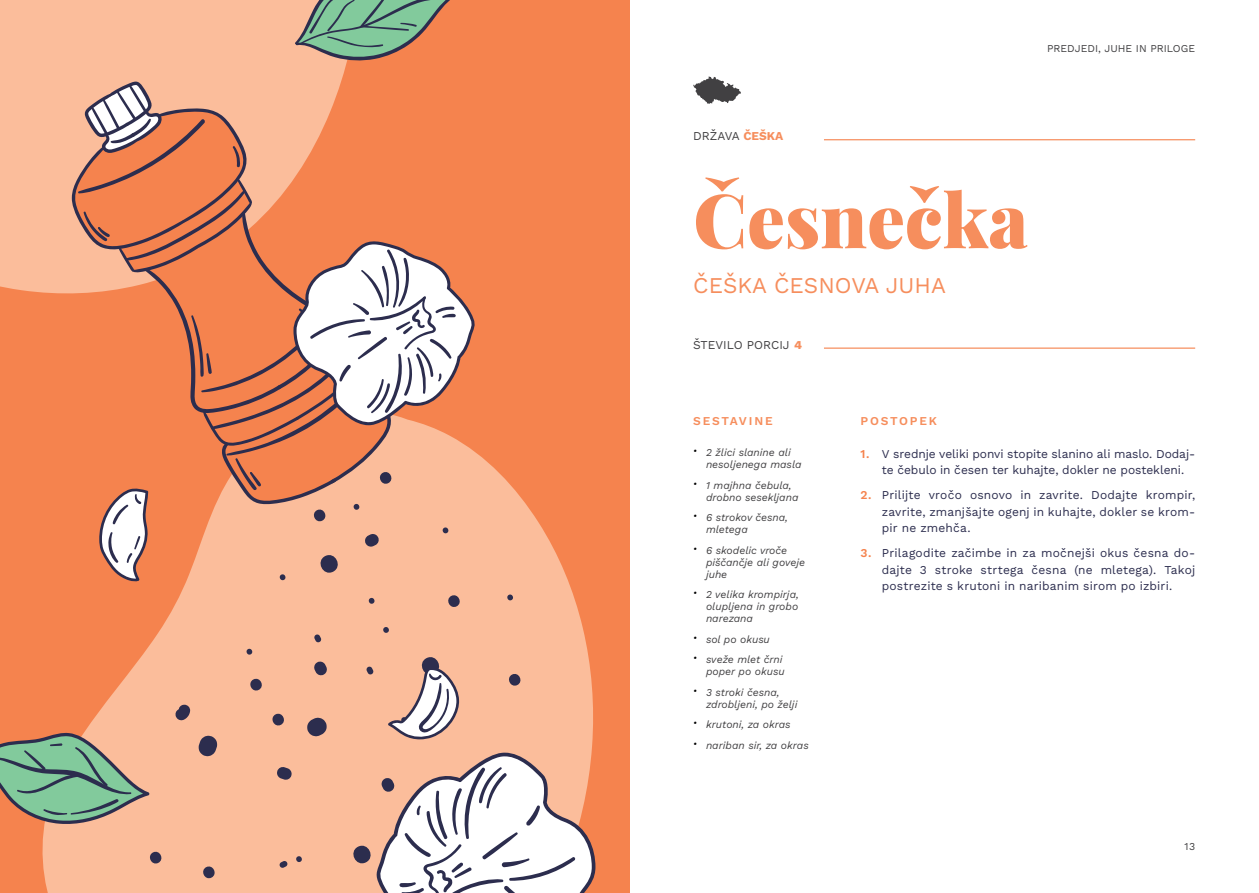
<style>
.page{position:relative;width:1259px;height:893px;background:#fff}
.page>*{position:absolute;margin:0;border:0;box-sizing:border-box;transform-origin:0 0}
.t1{font:900 75px "Playfair Display";color:#f68e5d}
.t2{font:22.5px "Work Sans";color:#f68e5d}
.t3{font:12px/16.5px "Work Sans";letter-spacing:.005em;color:#2c2d4e;text-align:justify}
.t4{font:12px "Work Sans";color:#414042}
.t5{font:600 12px "Work Sans";letter-spacing:.15em;color:#f68e5d}
.t6{font:italic 10.5px/12px "Work Sans";color:#414042}
.t7{font:10.5px "Work Sans";color:#414042}
.s1{font-weight:700;color:#f68e5d}
.s2{font-weight:800;color:#f68e5d}
.s3{font-size:18px;color:#000}
.s4{font-weight:600;color:#f5834e}
</style>
<div class="page">
<div style="left:0;top:0;width:629px;height:893px;background:#f5834e"></div>
<svg style="left:42px;top:453px;width:551px;height:440px;fill:#fbbd9b"></svg>
<div style="left:0;top:0;width:347px;height:294px;background:#fbbd9b"></div>
<hr style="left:824px;top:348px;width:371px;height:1px;background:#f5834e">
<hr style="left:824px;top:139px;width:371px;height:1px;background:#f5834e">
<svg style="left:693px;top:76px;width:48px;height:28px"></svg>
<svg style="left:198px;top:736px;width:19px;height:20px"></svg>
<svg style="left:307px;top:718px;width:20px;height:18px"></svg>
<svg style="left:199px;top:864px;width:19px;height:17px"></svg>
<svg style="left:146px;top:849px;width:19px;height:17px"></svg>
<svg style="left:314px;top:662px;width:13px;height:13px"></svg>
<svg style="left:269px;top:711px;width:18px;height:17px"></svg>
<svg style="left:277px;top:767px;width:15px;height:13px"></svg>
<svg style="left:247px;top:676px;width:18px;height:17px"></svg>
<svg style="left:175px;top:705px;width:15px;height:15px"></svg>
<svg style="left:444px;top:593px;width:19px;height:17px"></svg>
<svg style="left:505px;top:671px;width:19px;height:17px"></svg>
<svg style="left:381px;top:626px;width:10px;height:8px"></svg>
<svg style="left:505px;top:593px;width:10px;height:9px"></svg>
<svg style="left:279px;top:861px;width:8px;height:7px"></svg>
<svg style="left:294px;top:855px;width:10px;height:8px"></svg>
<svg style="left:245px;top:647px;width:9px;height:9px"></svg>
<svg style="left:314px;top:634px;width:7px;height:8px"></svg>
<svg style="left:367px;top:596px;width:9px;height:9px"></svg>
<svg style="left:366px;top:667px;width:7px;height:7px"></svg>
<svg style="left:348px;top:753px;width:247px;height:140px;background:#e2cbc3"></svg>
<svg style="left:0;top:732px;width:149px;height:93px;background:#9aa788"></svg>
<svg style="left:294px;top:0;width:156px;height:61px"></svg>
<svg style="left:388px;top:653px;width:71px;height:86px;background:#d8b8ac"></svg>
<svg style="left:72px;top:81px;width:404px;height:501px"></svg>
<p class="t7" style="left:1047px;top:41px;width:149px">PREDJEDI, JUHE IN PRILOGE</p>
<p class="t4" style="left:693px;top:127px;width:92px">DRŽAVA <span class="s1">ČEŠKA</span></p>
<h1 class="t1" style="left:693px;top:161px;width:336px">Česnečka</h1>
<h2 class="t2" style="left:693px;top:269px;width:254px">ČEŠKA ČESNOVA JUHA</h2>
<p class="t4" style="left:693px;top:335px;width:110px">ŠTEVILO PORCIJ <span class="s2">4</span></p>
<p class="t5" style="left:693px;top:412px;width:81px">SESTAVINE</p>
<p class="t5" style="left:860px;top:412px;width:78px">POSTOPEK</p>
<p class="t6" style="left:706px;top:446px;width:97px;text-indent:-13px"><span class="s3">ψ</span> 2 žlici slanine ali nesoljenega masla</p>
<p class="t6" style="left:706px;top:478px;width:94px;text-indent:-13px"><span class="s3">ψ</span> 1 majhna čebula, drobno sesekljana</p>
<p class="t6" style="left:706px;top:511px;width:83px;text-indent:-13px"><span class="s3">ψ</span> 6 strokov česna, mletega</p>
<p class="t6" style="left:706px;top:543px;width:101px;text-indent:-13px"><span class="s3">ψ</span> 6 skodelic vroče piščančje ali goveje juhe</p>
<p class="t6" style="left:706px;top:588px;width:94px;text-align:justify;text-indent:-13px"><span class="s3">ψ</span> 2 velika krompirja, olupljena in grobo narezana</p>
<p class="t6" style="left:693px;top:628px;width:91px;line-height:20.5px"><span class="s3">ψ</span> sol po okusu<br><span class="s3">ψ</span> sveže mlet črni</p>
<p class="t6" style="left:693px;top:661px;width:93px;line-height:20.5px;text-indent:13px">poper po okusu <span class="s3">ψ</span> 3 stroki česna,</p>
<p class="t6" style="left:693px;top:693px;width:117px;line-height:20.5px;text-indent:13px">zdrobljeni, po želji<br><span class="s3">ψ</span> krutoni, za okras<br><span class="s3">ψ</span> nariban sir, za okras</p>
<p class="t3" style="left:882px;top:445px;width:315px;text-indent:-21px"><span class="s4">1.</span> V srednje veliki ponvi stopite slanino ali maslo. Dodaj&shy;te čebulo in česen ter kuhajte, dokler ne postekleni.</p>
<p class="t3" style="left:882px;top:486px;width:315px;text-indent:-21px"><span class="s4">2.</span> Prilijte vročo osnovo in zavrite. Dodajte krompir, zavrite, zmanjšajte ogenj in kuhajte, dokler se krom&shy;pir ne zmehča.</p>
<p class="t3" style="left:882px;top:544px;width:315px;text-indent:-21px"><span class="s4">3.</span> Prilagodite začimbe in za močnejši okus česna do&shy;dajte 3 stroke strtega česna (ne mletega). Takoj postrezite s krutoni in naribanim sirom po izbiri.</p>
<p class="t7" style="left:1184px;top:839px;width:12px">13</p>
</div>
